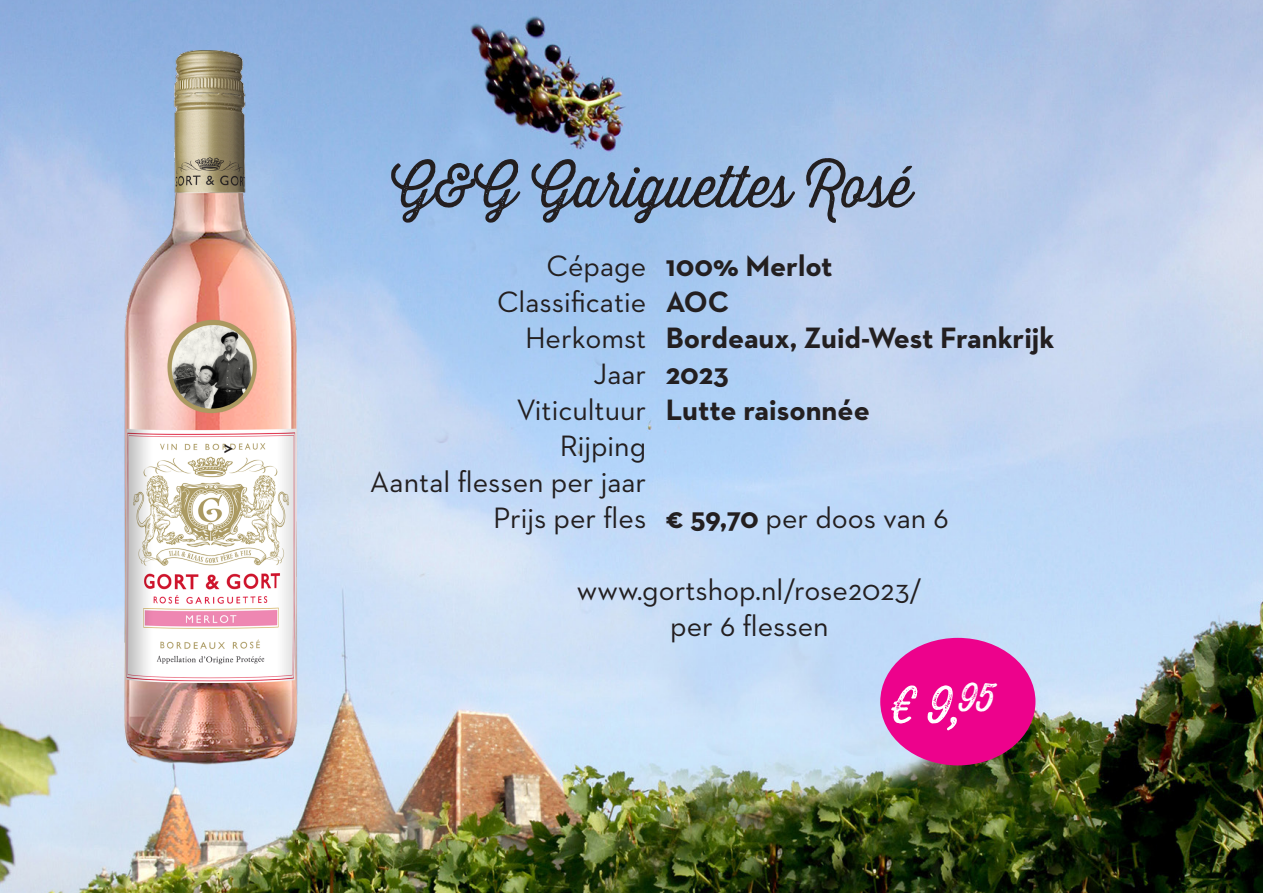
<style>
.page{position:relative;width:1263px;height:893px;background:#fff}
.page>*{position:absolute;margin:0;border:0;box-sizing:border-box;transform-origin:0 0}
.t1{font:57px "Thirsty Rough Lt";color:#231f20}
.t2{font:51px "Thirsty Rough Lt Two";color:#fff}
.t3{font:30px "Neutraface 2 Text";color:#231f20}
.t4{font:700 30px "Neutraface 2 Text";color:#231f20}
.s1{font-weight:400}
.s2{font-weight:700}
</style>
<div class="page">
<img style="left:0;top:0;width:1263px;height:893px">
<img style="left:70px;top:18px;width:247px;height:810px">
<div style="left:880px;top:638px;width:155px;height:127px;background:#ed028c;border-radius:50%"></div>
<p class="t1" style="left:391px;top:146px;width:522px">G&amp;G Gariguettes Rosé</p>
<p class="t4" style="left:546px;top:247px;width:288px"><span class="s1">Cépage</span> 100% Merlot</p>
<p class="t3" style="left:497px;top:284px;width:234px">Classificatie <span class="s2">AOC</span></p>
<p class="t4" style="left:525px;top:319px;width:531px"><span class="s1">Herkomst</span> Bordeaux, Zuid-West Frankrijk</p>
<p class="t3" style="left:593px;top:356px;width:137px">Jaar <span class="s2">2023</span></p>
<p class="t4" style="left:516px;top:391px;width:355px"><span class="s1">Viticultuur</span> Lutte raisonnée</p>
<p class="t3" style="left:223px;top:428px;width:12px">&gt;</p>
<p class="t3" style="left:560px;top:428px;width:88px">Rijping</p>
<p class="t3" style="left:370px;top:464px;width:278px">Aantal flessen per jaar</p>
<p class="t3" style="left:493px;top:500px;width:457px">Prijs per fles <span class="s2">€ 59,70</span> per doos van 6</p>
<p class="t3" style="left:577px;top:572px;width:347px">www.gortshop.nl/rose2023/</p>
<p class="t3" style="left:670px;top:608px;width:160px">per 6 flessen</p>
<p class="t2" style="left:888px;top:668px;width:109px">€ 9,<sup>95</sup></p>
</div>
